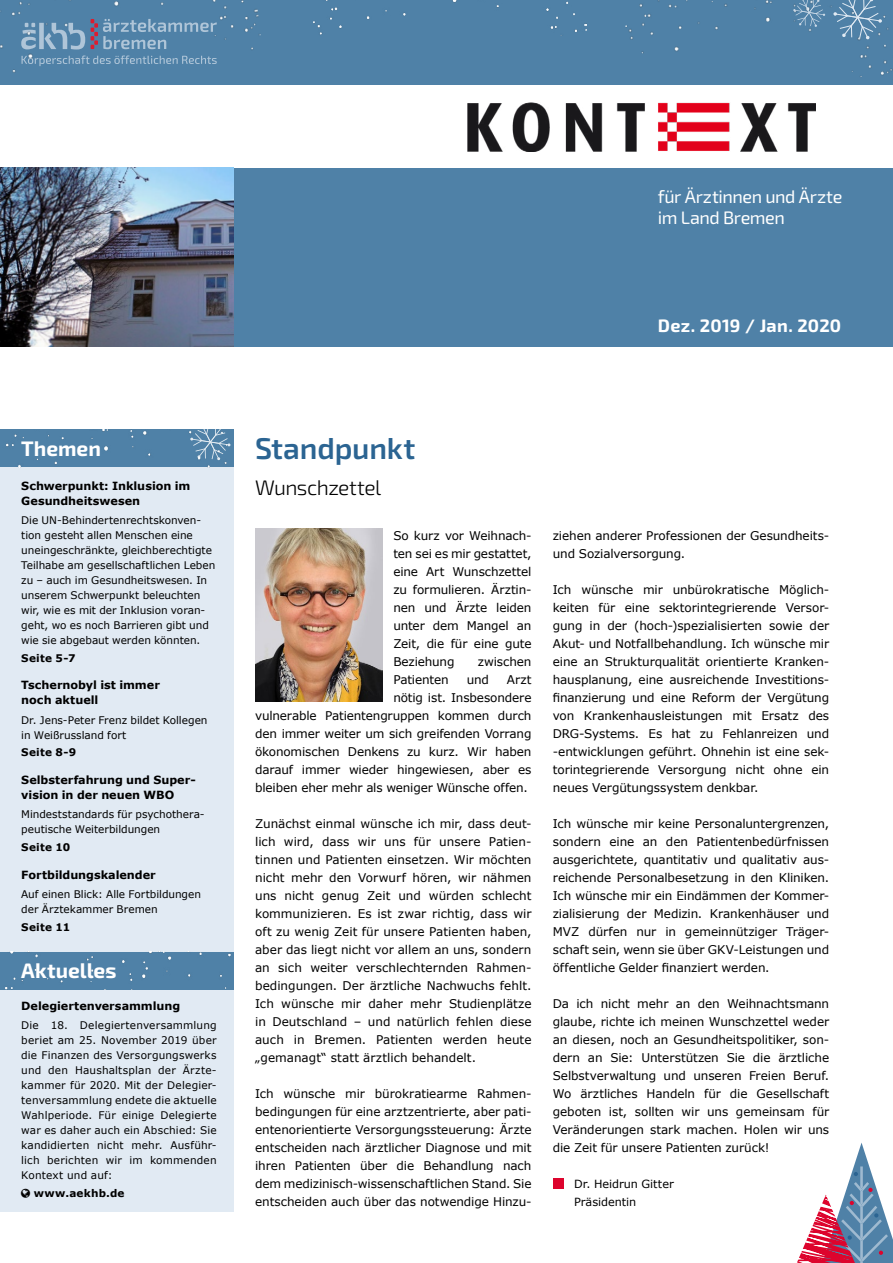
<style>
.page{position:relative;width:893px;height:1263px;background:#fff}
.page>*{position:absolute;margin:0;border:0;box-sizing:border-box;transform-origin:0 0}
.t1{font:600 30px "Exo 2";letter-spacing:-.005em;color:#2b6492}
.t2{font:700 21px "Exo 2";color:#fff}
.t3{font:300 21px "Exo 2";letter-spacing:-.025em;color:#000}
.t4{font:18px/21px "Exo 2";letter-spacing:-.02em;color:#fff}
.t5{font:700 18px "Exo 2";letter-spacing:.01em;color:#fff}
.t6{font:12px/18px "Verdana";letter-spacing:-.01em;color:#000;text-align:justify}
.t7{font:700 11.25px/15px "Verdana";letter-spacing:-.005em;color:#000}
.t8{font:11.25px/18px "Verdana";letter-spacing:-.005em;color:#000}
.t9{font:10.5px/15px "Verdana";color:#000}
.t10{font:700 10.5px "Verdana";letter-spacing:.025em;color:#000}
</style>
<div class="page">
<div style="left:0;top:0;width:893px;height:85px;background:#4f81a7"></div>
<div style="left:234px;top:168px;width:659px;height:179px;background:#4f81a7"></div>
<div style="left:0;top:429px;width:234px;height:783px;background:#e1eaf3"></div>
<img style="left:468px;top:103px;width:348px;height:48px">
<img style="left:255px;top:528px;width:128px;height:174px">
<div style="left:553px;top:1178px;width:10px;height:11px;background:#dd042d"></div>
<img style="left:0;top:168px;width:234px;height:179px">
<img style="left:625px;top:0;width:268px;height:77px">
<img style="left:0;top:0;width:261px;height:73px">
<img style="left:313px;top:0;width:273px;height:35px">
<div style="left:0;top:951px;width:234px;height:38px;background:#4f81a7"></div>
<div style="left:0;top:429px;width:234px;height:38px;background:#4f81a7"></div>
<svg style="left:833px;top:0;width:49px;height:40px"></svg>
<svg style="left:190px;top:429px;width:41px;height:31px"></svg>
<svg style="left:797px;top:1143px;width:96px;height:120px"></svg>
<svg style="left:793px;top:0;width:32px;height:27px"></svg>
<h3 class="t4" style="left:658px;top:186px;width:186px">für Ärztinnen und Ärzte im Land Bremen</h3>
<h3 class="t5" style="left:658px;top:314px;width:185px">Dez. 2019 / Jan. 2020</h3>
<h2 class="t2" style="left:21px;top:436px;width:81px">Themen</h2>
<p class="t7" style="left:21px;top:478px;width:171px">Schwerpunkt: Inklusion im<br>Gesundheitswesen</p>
<p class="t9" style="left:21px;top:512px;width:196px">Die UN-Behindertenrechtskonven&shy;tion gesteht allen Menschen eine uneingeschränkte, gleichberechtigte Teilhabe am gesellschaftlichen Leben zu – auch im Gesundheitswesen. In unserem Schwerpunkt beleuchten wir, wie es mit der Inklusion voran&shy;geht, wo es noch Barrieren gibt und wie sie abgebaut werden könnten.</p>
<p class="t10" style="left:21px;top:650px;width:56px">Seite 5-7</p>
<p class="t7" style="left:21px;top:677px;width:140px">Tschernobyl ist immer noch aktuell</p>
<p class="t9" style="left:21px;top:712px;width:188px">Dr. Jens-Peter Frenz bildet Kollegen in Weißrussland fort</p>
<p class="t10" style="left:21px;top:745px;width:56px">Seite 8-9</p>
<p class="t7" style="left:21px;top:772px;width:176px">Selbsterfahrung und Super&shy;vision in der neuen WBO</p>
<p class="t9" style="left:21px;top:807px;width:185px">Mindeststandards für psychothera&shy;peutische Weiterbildungen</p>
<p class="t10" style="left:21px;top:840px;width:51px">Seite 10</p>
<p class="t7" style="left:21px;top:867px;width:136px">Fortbildungskalender</p>
<p class="t9" style="left:21px;top:887px;width:181px">Auf einen Blick: Alle Fortbildungen der Ärztekammer Bremen</p>
<p class="t10" style="left:21px;top:920px;width:50px">Seite 11</p>
<h2 class="t2" style="left:21px;top:958px;width:97px">Aktuelles</h2>
<p class="t7" style="left:21px;top:998px;width:160px">Delegiertenversammlung</p>
<p class="t9" style="left:21px;top:1018px;width:197px;text-align:justify">Die 18. Delegiertenversammlung beriet am 25. November 2019 über die Finanzen des Versorgungswerks und den Haushaltsplan der Ärzte&shy;kammer für 2020. Mit der Delegier&shy;tenversammlung endete die aktuelle Wahlperiode. Für einige Delegierte war es daher auch ein Abschied: Sie kandidierten nicht mehr. Ausführ&shy;lich berichten wir im kommenden Kontext und auf:</p>
<p class="t10" style="left:34px;top:1186px;width:92px">www.aekhb.de</p>
<h1 class="t1" style="left:255px;top:431px;width:162px">Standpunkt</h1>
<h2 class="t3" style="left:255px;top:475px;width:128px">Wunschzettel</h2>
<p class="t6" style="left:393px;top:527px;width:140px">So kurz vor Weihnach&shy;ten sei es mir gestattet, eine Art Wunschzettel zu formulieren. Ärztin&shy;nen und Ärzte leiden unter dem Mangel an Zeit, die für eine gute Beziehung</p>
<p class="t6" style="left:478px;top:653px;width:55px">zwischen</p>
<p class="t6" style="left:393px;top:671px;width:57px">Patienten</p>
<p class="t6" style="left:467px;top:671px;width:24px">und</p>
<p class="t6" style="left:507px;top:671px;width:26px">Arzt</p>
<p class="t6" style="left:393px;top:689px;width:140px">nötig ist. Insbesondere</p>
<p class="t6" style="left:255px;top:707px;width:278px">vulnerable Patientengruppen kommen durch</p>
<p class="t6" style="left:255px;top:725px;width:278px">den immer weiter um sich greifenden Vorrang</p>
<p class="t6" style="left:255px;top:743px;width:278px">ökonomischen Denkens zu kurz. Wir haben</p>
<p class="t6" style="left:255px;top:761px;width:278px">darauf immer wieder hingewiesen, aber es</p>
<p class="t6" style="left:255px;top:779px;width:274px">bleiben eher mehr als weniger Wünsche offen.</p>
<p class="t6" style="left:255px;top:815px;width:278px">Zunächst einmal wünsche ich mir, dass deut&shy;lich wird, dass wir uns für unsere Patien&shy;tinnen und Patienten einsetzen. Wir möchten nicht mehr den Vorwurf hören, wir nähmen uns nicht genug Zeit und würden schlecht kommunizieren. Es ist zwar richtig, dass wir oft zu wenig Zeit für unsere Patienten haben, aber das liegt nicht vor allem an uns, sondern an sich weiter verschlechternden Rahmen&shy;bedingungen. Der ärztliche Nachwuchs fehlt.<br>Ich wünsche mir daher mehr Studienplätze in Deutschland – und natürlich fehlen diese auch in Bremen. Patienten werden heute „gemanagt“ statt ärztlich behandelt.</p>
<p class="t6" style="left:255px;top:1085px;width:278px">Ich wünsche mir bürokratiearme Rahmen&shy;bedingungen für eine arztzentrierte, aber pati&shy;entenorientierte Versorgungssteuerung: Ärzte entscheiden nach ärztlicher Diagnose und mit ihren Patienten über die Behandlung nach dem medizinisch-wissenschaftlichen Stand. Sie entscheiden auch über das notwendige Hinzu-</p>
<p class="t6" style="left:553px;top:527px;width:278px">ziehen anderer Professionen der Gesundheits&shy;und Sozialversorgung.</p>
<p class="t6" style="left:553px;top:581px;width:278px">Ich wünsche mir unbürokratische Möglich&shy;keiten für eine sektorintegrierende Versor&shy;gung in der (hoch-)spezialisierten sowie der Akut- und Notfallbehandlung. Ich wünsche mir eine an Strukturqualität orientierte Kranken&shy;hausplanung, eine ausreichende Investitions&shy;finanzierung und eine Reform der Vergütung von Krankenhausleistungen mit Ersatz des DRG-Systems. Es hat zu Fehlanreizen und -entwicklungen geführt. Ohnehin ist eine sek&shy;torintegrierende Versorgung nicht ohne ein neues Vergütungssystem denkbar.</p>
<p class="t6" style="left:553px;top:815px;width:278px">Ich wünsche mir keine Personaluntergrenzen, sondern eine an den Patientenbedürfnissen ausgerichtete, quantitativ und qualitativ aus&shy;reichende Personalbesetzung in den Kliniken.<br>Ich wünsche mir ein Eindämmen der Kommer&shy;zialisierung der Medizin. Krankenhäuser und MVZ dürfen nur in gemeinnütziger Träger&shy;schaft sein, wenn sie über GKV-Leistungen und öffentliche Gelder finanziert werden.</p>
<p class="t6" style="left:553px;top:995px;width:278px">Da ich nicht mehr an den Weihnachtsmann glaube, richte ich meinen Wunschzettel weder an diesen, noch an Gesundheitspolitiker, son&shy;dern an Sie: Unterstützen Sie die ärztliche Selbstverwaltung und unseren Freien Beruf.<br>Wo ärztliches Handeln für die Gesellschaft geboten ist, sollten wir uns gemeinsam für Veränderungen stark machen. Holen wir uns die Zeit für unsere Patienten zurück!</p>
<p class="t8" style="left:574px;top:1175px;width:101px">Dr. Heidrun Gitter<br>Präsidentin</p>
</div>
